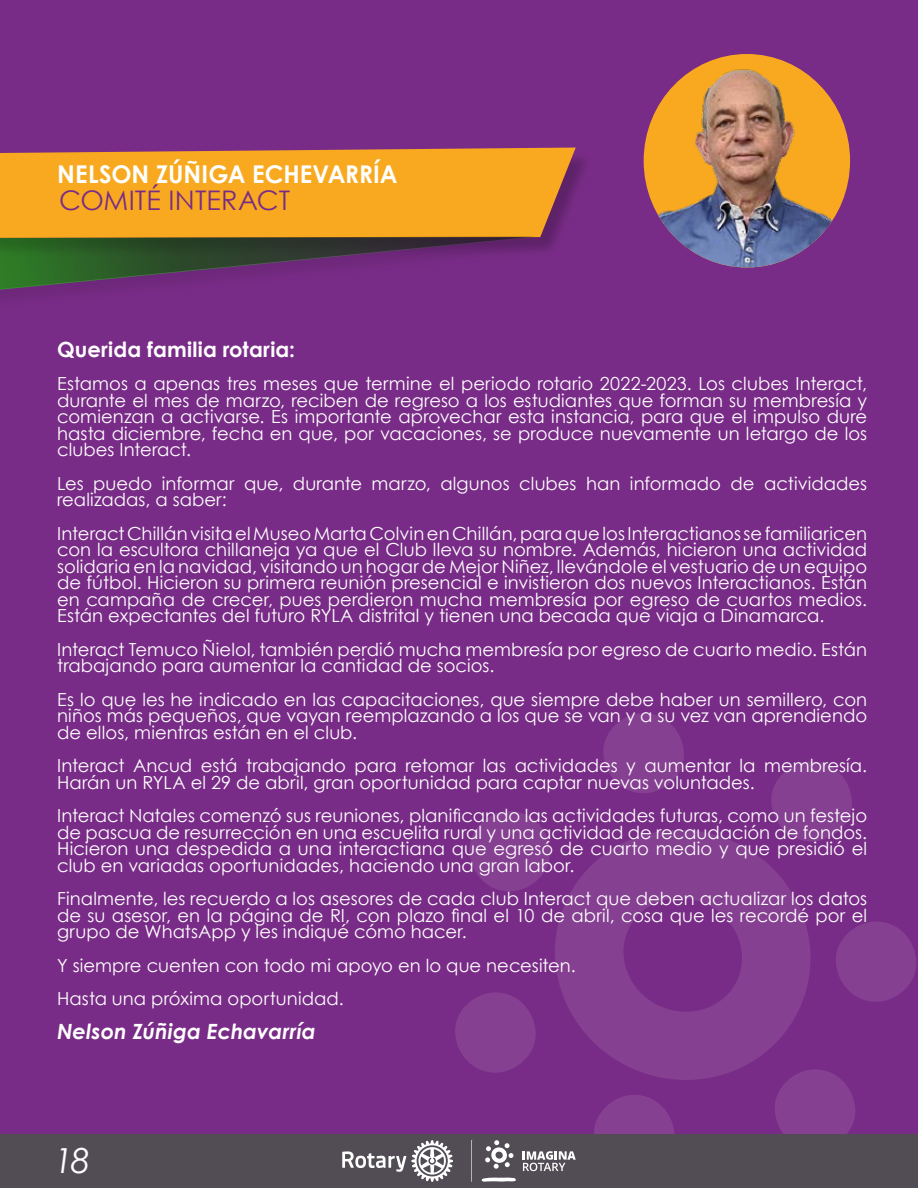
<style>
.page{position:relative;width:918px;height:1188px;background:#792c87}
.page>*{position:absolute;margin:0;border:0;box-sizing:border-box;transform-origin:0 0}
.t1{font:italic 34.5px "Century Gothic";color:#fff}
.t2{font:27px "Century Gothic";color:#792c87}
.t3{font:700 24.45px "Century Gothic";letter-spacing:.005em;color:#fff}
.t4{font:700 21px "Century Gothic";letter-spacing:.005em;color:#fff}
.t5{font:italic 700 21px "Century Gothic";letter-spacing:.005em;color:#fff}
.t6{font:18px/16.5px "Century Gothic";letter-spacing:.005em;color:#fff;text-align:justify}
</style>
<div class="page">
<div style="left:0;top:148px;width:576px;height:90px;background:#f8a91f"></div>
<svg style="left:0;top:237px;width:541px;height:59px"></svg>
<svg style="left:555px;top:830px;width:255px;height:250px;fill:#864092"></svg>
<svg style="left:455px;top:993px;width:81px;height:80px"></svg>
<svg style="left:469px;top:811px;width:81px;height:80px"></svg>
<svg style="left:603px;top:713px;width:81px;height:80px"></svg>
<svg style="left:770px;top:761px;width:82px;height:81px"></svg>
<svg style="left:836px;top:922px;width:80px;height:80px"></svg>
<svg style="left:774px;top:1069px;width:81px;height:65px"></svg>
<svg style="left:594px;top:1095px;width:80px;height:39px"></svg>
<div style="left:0;top:1134px;width:918px;height:54px;background:#524d55"></div>
<svg style="left:342px;top:1140px;width:111px;height:42px"></svg>
<svg style="left:471px;top:1140px;width:1px;height:42px"></svg>
<svg style="left:485px;top:1140px;width:29px;height:29px"></svg>
<svg style="left:482px;top:1178px;width:34px;height:4px"></svg>
<svg style="left:523px;top:1151px;width:53px;height:20px"></svg>
<img style="left:644px;top:54px;width:206px;height:214px">
<h3 class="t3" style="left:57px;top:156px;width:342px">NELSON ZÚÑIGA ECHEVARRÍA</h3>
<h2 class="t2" style="left:59px;top:181px;width:232px">COMITÉ INTERACT</h2>
<p class="t4" style="left:57px;top:333px;width:239px">Querida familia rotaria:</p>
<p class="t6" style="left:57px;top:375px;width:812px">Estamos a apenas tres meses que termine el periodo rotario 2022-2023. Los clubes Interact, durante el mes de marzo, reciben de regreso a los estudiantes que forman su membresía y comienzan a activarse. Es importante aprovechar esta instancia, para que el impulso dure hasta diciembre, fecha en que, por vacaciones, se produce nuevamente un letargo de los clubes Interact.</p>
<p class="t6" style="left:57px;top:475px;width:811px">Les puedo informar que, durante marzo, algunos clubes han informado de actividades realizadas, a saber:</p>
<p class="t6" style="left:57px;top:525px;width:812px">Interact Chillán visita el Museo Marta Colvin en Chillán, para que los Interactianos se familiaricen con la escultora chillaneja ya que el Club lleva su nombre. Además, hicieron una actividad solidaria en la navidad, visitando un hogar de Mejor Niñez, llevándole el vestuario de un equipo de fútbol. Hicieron su primera reunión presencial e invistieron dos nuevos Interactianos. Están en campaña de crecer, pues perdieron mucha membresía por egreso de cuartos medios.<br>Están expectantes del futuro RYLA distrital y tienen una becada que viaja a Dinamarca.</p>
<p class="t6" style="left:57px;top:641px;width:812px">Interact Temuco Ñielol, también perdió mucha membresía por egreso de cuarto medio. Están trabajando para aumentar la cantidad de socios.</p>
<p class="t6" style="left:57px;top:691px;width:812px">Es lo que les he indicado en las capacitaciones, que siempre debe haber un semillero, con niños más pequeños, que vayan reemplazando a los que se van y a su vez van aprendiendo de ellos, mientras están en el club.</p>
<p class="t6" style="left:57px;top:757px;width:811px">Interact Ancud está trabajando para retomar las actividades y aumentar la membresía.<br>Harán un RYLA el 29 de abril, gran oportunidad para captar nuevas voluntades.</p>
<p class="t6" style="left:57px;top:807px;width:812px">Interact Natales comenzó sus reuniones, planificando las actividades futuras, como un festejo de pascua de resurrección en una escuelita rural y una actividad de recaudación de fondos.<br>Hicieron una despedida a una interactiana que egresó de cuarto medio y que presidió el club en variadas oportunidades, haciendo una gran labor.</p>
<p class="t6" style="left:57px;top:890px;width:812px">Finalmente, les recuerdo a los asesores de cada club Interact que deben actualizar los datos de su asesor, en la página de RI, con plazo final el 10 de abril, cosa que les recordé por el grupo de WhatsApp y les indiqué cómo hacer.</p>
<p class="t6" style="left:57px;top:948px;width:520px;line-height:33.5px">Y siempre cuenten con todo mi apoyo en lo que necesiten.<br>Hasta una próxima oportunidad.</p>
<p class="t5" style="left:57px;top:1015px;width:260px">Nelson Zúñiga Echavarría</p>
<h1 class="t1" style="left:54px;top:1137px;width:38px">18</h1>
</div>
